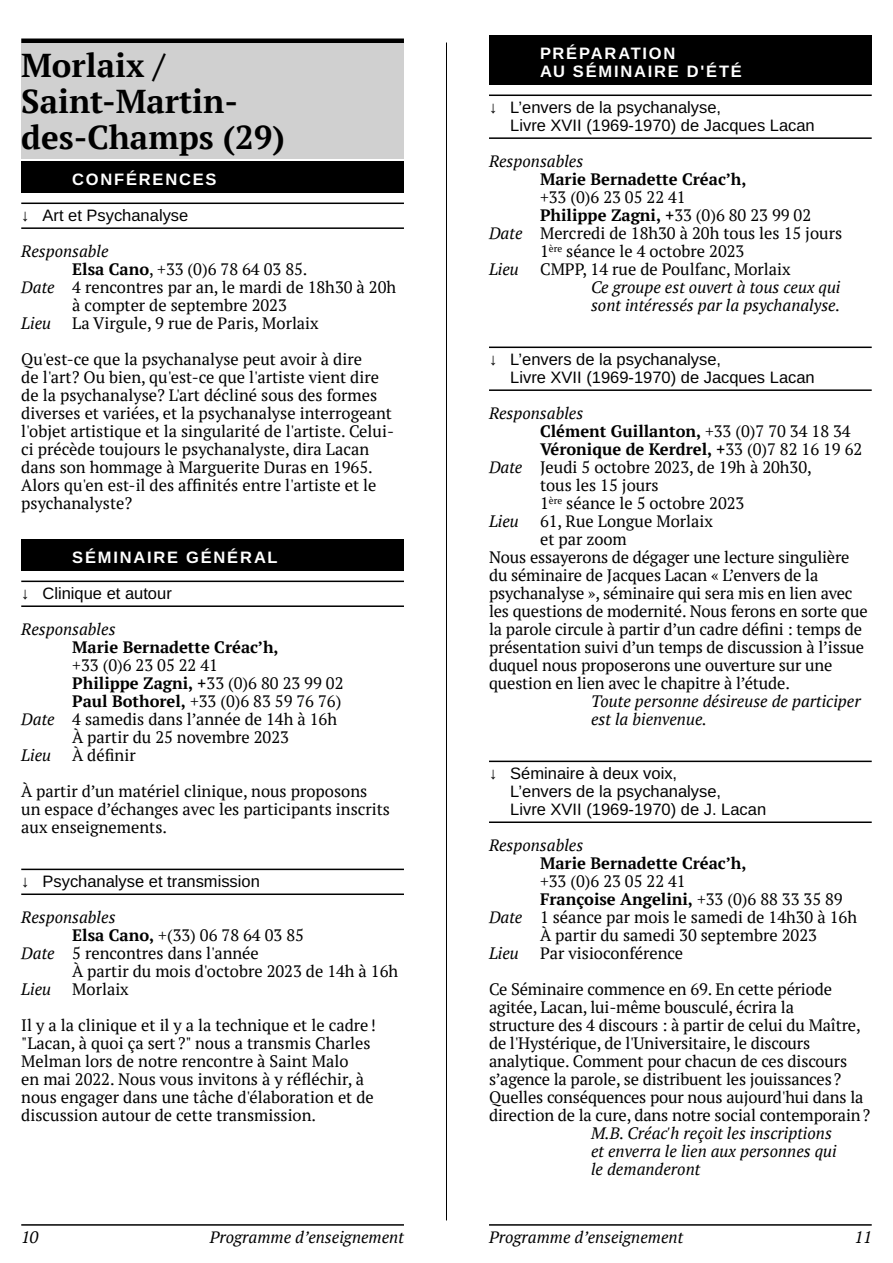
<style>
.page{position:relative;width:893px;height:1263px;background:#fff}
.page>*{position:absolute;margin:0;border:0;box-sizing:border-box;transform-origin:0 0}
.t1{font:700 33px/36px "PT Serif";color:#000}
.t2{font:16.5px/18px "PT Serif";color:#000}
.t3{font:italic 16.5px/18px "PT Serif";color:#000}
.t4{font:16.5px/18px "Arimo";color:#000}
.t5{font:700 16.5px "PT Serif";color:#000}
.t6{font:700 16.5px/18px "Arimo";letter-spacing:.105em;color:#fff}
.s1{font-weight:700}
.s2{font-style:italic}
.s3{font-weight:400}
</style>
<div class="page">
<hr style="left:21px;top:1224px;width:383px;height:2px;background:#000">
<hr style="left:489px;top:1224px;width:383px;height:2px;background:#000">
<div style="left:21px;top:43px;width:383px;height:115px;background:#d0d0d0"></div>
<hr style="left:21px;top:39px;width:383px;height:4px;background:#000">
<div style="left:21px;top:162px;width:383px;height:31px;background:#000"></div>
<hr style="left:21px;top:203px;width:383px;height:1px;background:#000">
<hr style="left:21px;top:227px;width:383px;height:2px;background:#000">
<div style="left:21px;top:540px;width:383px;height:31px;background:#000"></div>
<hr style="left:21px;top:581px;width:383px;height:1px;background:#000">
<hr style="left:21px;top:605px;width:383px;height:2px;background:#000">
<hr style="left:21px;top:869px;width:383px;height:1px;background:#000">
<hr style="left:21px;top:893px;width:383px;height:2px;background:#000">
<div style="left:489px;top:36px;width:383px;height:49px;background:#000"></div>
<hr style="left:489px;top:95px;width:383px;height:1px;background:#000">
<hr style="left:489px;top:137px;width:383px;height:2px;background:#000">
<hr style="left:489px;top:347px;width:383px;height:1px;background:#000">
<hr style="left:489px;top:389px;width:383px;height:2px;background:#000">
<hr style="left:489px;top:761px;width:383px;height:1px;background:#000">
<hr style="left:489px;top:821px;width:383px;height:2px;background:#000">
<hr style="left:446px;top:43px;width:1px;height:1177px;background:#000">
<h1 class="t1" style="left:21px;top:47px;width:265px">Morlaix /<br>Saint-Martin&shy;des-Champs (29)</h1>
<p class="t6" style="left:72px;top:171px;width:146px">CONFÉRENCES</p>
<p class="t4" style="left:21px;top:207px;width:169px">↓ Art et Psychanalyse</p>
<p class="t3" style="left:21px;top:242px;width:89px">Responsable</p>
<p class="t2" style="left:72px;top:260px;width:237px"><span class="s1">Elsa Cano</span>, +33 (0)6 78 64 03 85.</p>
<p class="t2" style="left:21px;top:278px;width:376px"><span class="s2">Date</span> 4 rencontres par an, le mardi de 18h30 à 20h</p>
<p class="t2" style="left:72px;top:296px;width:216px">à compter de septembre 2023</p>
<p class="t3" style="left:21px;top:314px;width:31px">Lieu</p>
<p class="t2" style="left:21px;top:305px;width:342px;line-height:36px;text-align:center">La Virgule, 9 rue de Paris, Morlaix<br>Qu'est-ce que la psychanalyse peut avoir à dire</p>
<p class="t2" style="left:21px;top:368px;width:374px">de l'art? Ou bien, qu'est-ce que l'artiste vient dire de la psychanalyse? L'art décliné sous des formes diverses et variées, et la psychanalyse interrogeant l'objet artistique et la singularité de l'artiste. Celui&shy;ci précède toujours le psychanalyste, dira Lacan dans son hommage à Marguerite Duras en 1965.<br>Alors qu'en est-il des affinités entre l'artiste et le psychanalyste?</p>
<p class="t6" style="left:72px;top:549px;width:207px">SÉMINAIRE GÉNÉRAL</p>
<p class="t4" style="left:21px;top:585px;width:152px">↓ Clinique et autour</p>
<p class="t3" style="left:21px;top:620px;width:96px">Responsables</p>
<p class="t5" style="left:72px;top:636px;width:208px">Marie Bernadette Créac’h,</p>
<p class="t2" style="left:72px;top:656px;width:147px">+33 (0)6 23 05 22 41</p>
<p class="t5" style="left:72px;top:672px;width:273px">Philippe Zagni, +<span class="s3">33 (0)6 80 23 99 02</span></p>
<p class="t2" style="left:72px;top:692px;width:271px"><span class="s1">Paul Bothorel,</span> +33 (0)6 83 59 76 76)</p>
<p class="t2" style="left:21px;top:710px;width:317px"><span class="s2">Date</span> 4 samedis dans l’année de 14h à 16h</p>
<p class="t2" style="left:72px;top:728px;width:218px">À partir du 25 novembre 2023</p>
<p class="t3" style="left:21px;top:746px;width:31px">Lieu</p>
<p class="t2" style="left:21px;top:737px;width:348px;line-height:36px;text-indent:51px">À définir<br>À partir d’un matériel clinique, nous proposons</p>
<p class="t2" style="left:21px;top:800px;width:370px">un espace d’échanges avec les participants inscrits aux enseignements.</p>
<p class="t4" style="left:21px;top:873px;width:240px">↓ Psychanalyse et transmission</p>
<p class="t3" style="left:21px;top:908px;width:96px">Responsables</p>
<p class="t2" style="left:72px;top:926px;width:233px"><span class="s1">Elsa Cano,</span> +(33) 06 78 64 03 85</p>
<p class="t2" style="left:21px;top:944px;width:239px"><span class="s2">Date</span> 5 rencontres dans l'année</p>
<p class="t2" style="left:72px;top:962px;width:327px">À partir du mois d'octobre 2023 de 14h à 16h</p>
<p class="t3" style="left:21px;top:980px;width:31px">Lieu</p>
<p class="t2" style="left:21px;top:971px;width:356px;line-height:36px;text-indent:51px">Morlaix<br>Il y a la clinique et il y a la technique et le cadre!</p>
<p class="t2" style="left:21px;top:1034px;width:354px">"Lacan, à quoi ça sert ?" nous a transmis Charles Melman lors de notre rencontre à Saint Malo<br>en mai 2022. Nous vous invitons à y réfléchir, à nous engager dans une tâche d'élaboration et de discussion autour de cette transmission.</p>
<p class="t6" style="left:540px;top:45px;width:203px">PRÉPARATION<br>AU SÉMINAIRE D'ÉTÉ</p>
<p class="t4" style="left:510px;top:99px;width:306px;text-indent:-21px">↓ L’envers de la psychanalyse,<br>Livre XVII (1969-1970) de Jacques Lacan</p>
<p class="t3" style="left:489px;top:152px;width:96px">Responsables</p>
<p class="t5" style="left:540px;top:168px;width:208px">Marie Bernadette Créac’h,</p>
<p class="t2" style="left:540px;top:188px;width:147px">+33 (0)6 23 05 22 41</p>
<p class="t5" style="left:540px;top:204px;width:273px">Philippe Zagni, +<span class="s3">33 (0)6 80 23 99 02</span></p>
<p class="t2" style="left:489px;top:224px;width:355px"><span class="s2">Date</span> Mercredi de 18h30 à 20h tous les 15 jours</p>
<p class="t2" style="left:540px;top:242px;width:206px">1<sup>ère</sup> séance le 4 octobre 2023</p>
<p class="t3" style="left:489px;top:260px;width:31px">Lieu</p>
<p class="t2" style="left:540px;top:260px;width:252px">CMPP, 14 rue de Poulfanc, Morlaix</p>
<p class="t3" style="left:591px;top:278px;width:251px">Ce groupe est ouvert à tous ceux qui sont intéressés par la psychanalyse.</p>
<p class="t4" style="left:510px;top:351px;width:306px;text-indent:-21px">↓ L’envers de la psychanalyse,<br>Livre XVII (1969-1970) de Jacques Lacan</p>
<p class="t3" style="left:489px;top:404px;width:96px">Responsables</p>
<p class="t5" style="left:540px;top:420px;width:312px">Clément Guillanton, <span class="s3">+33 (0)7 70 34 18 34</span></p>
<p class="t5" style="left:540px;top:438px;width:324px">Véronique de Kerdrel, +<span class="s3">33 (0)7 82 16 19 62</span></p>
<p class="t2" style="left:489px;top:458px;width:324px"><span class="s2">Date</span> Jeudi 5 octobre 2023, de 19h à 20h30,</p>
<p class="t2" style="left:540px;top:476px;width:120px">tous les 15 jours</p>
<p class="t2" style="left:540px;top:494px;width:206px">1<sup>ère</sup> séance le 5 octobre 2023</p>
<p class="t3" style="left:489px;top:512px;width:31px">Lieu</p>
<p class="t2" style="left:540px;top:512px;width:174px">61, Rue Longue Morlaix</p>
<p class="t2" style="left:540px;top:530px;width:88px">et par zoom</p>
<p class="t2" style="left:489px;top:548px;width:362px">Nous essayerons de dégager une lecture singulière</p>
<p class="t2" style="left:489px;top:566px;width:331px">du séminaire de Jacques Lacan « L’envers de la</p>
<p class="t2" style="left:489px;top:584px;width:365px">psychanalyse », séminaire qui sera mis en lien avec</p>
<p class="t2" style="left:489px;top:602px;width:380px">les questions de modernité. Nous ferons en sorte que</p>
<p class="t2" style="left:489px;top:620px;width:374px">la parole circule à partir d’un cadre défini : temps de</p>
<p class="t2" style="left:489px;top:638px;width:377px">présentation suivi d’un temps de discussion à l’issue</p>
<p class="t2" style="left:489px;top:656px;width:345px">duquel nous proposerons une ouverture sur une</p>
<p class="t2" style="left:489px;top:674px;width:302px">question en lien avec le chapitre à l’étude.</p>
<p class="t3" style="left:591px;top:692px;width:271px">Toute personne désireuse de participer est la bienvenue.</p>
<p class="t4" style="left:510px;top:765px;width:257px;text-indent:-21px">↓ Séminaire à deux voix,<br>L’envers de la psychanalyse,<br>Livre XVII (1969-1970) de J. Lacan</p>
<p class="t3" style="left:489px;top:836px;width:96px">Responsables</p>
<p class="t5" style="left:540px;top:852px;width:208px">Marie Bernadette Créac’h,</p>
<p class="t2" style="left:540px;top:872px;width:147px">+33 (0)6 23 05 22 41</p>
<p class="t5" style="left:540px;top:888px;width:304px">Françoise Angelini, <span class="s3">+33 (0)6 88 33 35 89</span></p>
<p class="t2" style="left:489px;top:908px;width:369px"><span class="s2">Date</span> 1 séance par mois le samedi de 14h30 à 16h</p>
<p class="t2" style="left:540px;top:926px;width:278px">À partir du samedi 30 septembre 2023</p>
<p class="t3" style="left:489px;top:944px;width:31px">Lieu</p>
<p class="t2" style="left:489px;top:935px;width:344px;line-height:36px;text-indent:51px">Par visioconférence<br>Ce Séminaire commence en 69. En cette période</p>
<p class="t2" style="left:489px;top:998px;width:383px">agitée, Lacan, lui-même bousculé, écrira la<br>structure des 4 discours : à partir de celui du Maître, de l'Hystérique, de l'Universitaire, le discours analytique. Comment pour chacun de ces discours s’agence la parole, se distribuent les jouissances?<br>Quelles conséquences pour nous aujourd'hui dans la direction de la cure, dans notre social contemporain?</p>
<p class="t3" style="left:591px;top:1124px;width:247px">M.B. Créac'h reçoit les inscriptions et enverra le lien aux personnes qui le demanderont</p>
<p class="t3" style="left:21px;top:1228px;width:19px">10</p>
<p class="t3" style="left:210px;top:1228px;width:196px">Programme d’enseignement</p>
<p class="t3" style="left:489px;top:1228px;width:196px">Programme d’enseignement</p>
<p class="t3" style="left:854px;top:1228px;width:19px">11</p>
</div>
